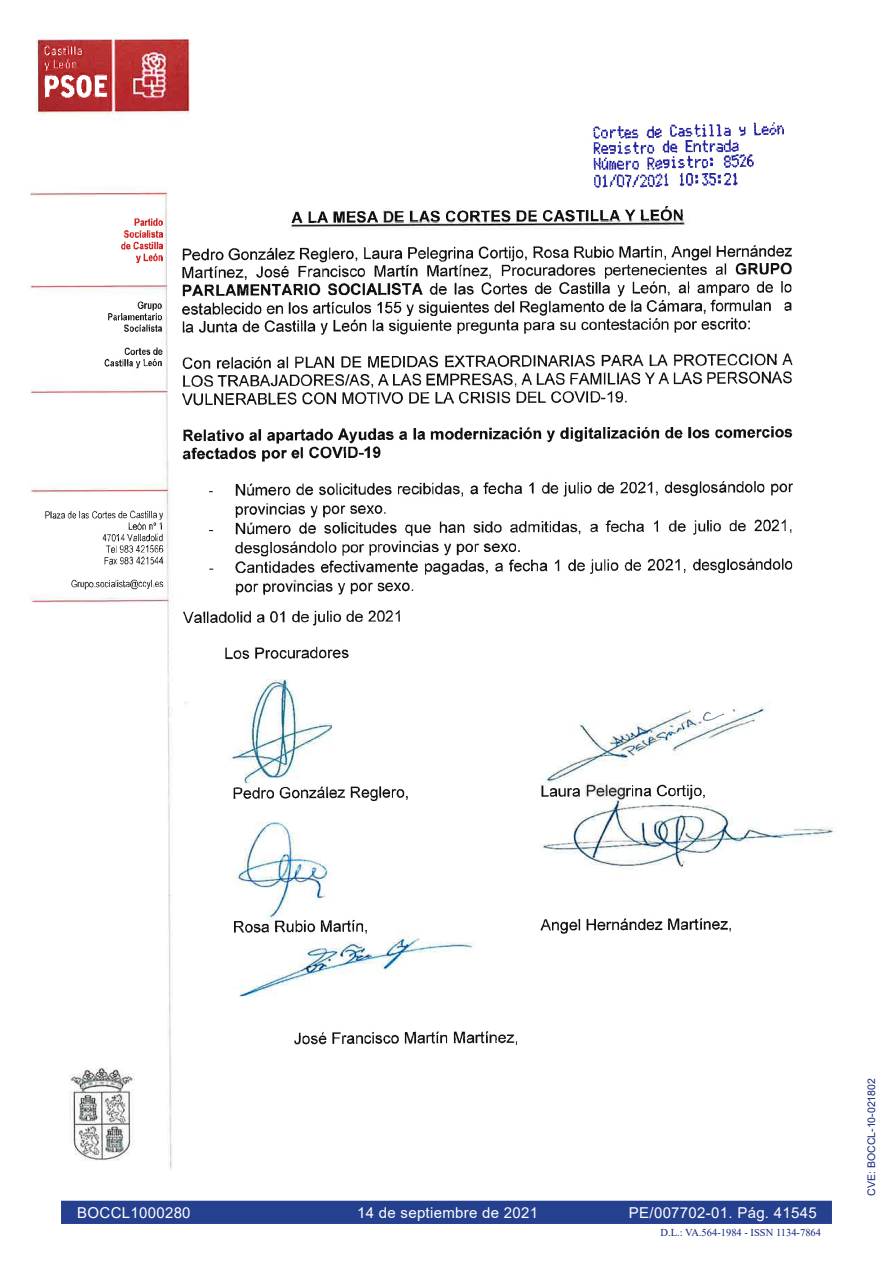
<style>
.page{position:relative;width:893px;height:1263px;background:#fff}
.page>*{position:absolute;margin:0;border:0;box-sizing:border-box;transform-origin:0 0}
.E_CVE{font:15px "Arial";letter-spacing:.02em;color:#fff}
.t1{font:10.5px "Times New Roman";color:#132477}
.t2{font:10.5px "Arial";color:#132477}
</style>
<div class="page">
<div style="left:60px;top:1200px;width:773px;height:25px;background:#25408f"></div>
<div style="left:60px;top:1199px;width:773px;height:26px;border:2px solid #fff"></div>
<img style="left:30px;top:33px;width:806px;height:1167px">
<img style="left:45px;top:45px;width:63px;height:52px">
<img style="left:592px;top:122px;width:192px;height:66px">
<img style="left:45px;top:205px;width:750px;height:839px">
<img style="left:702px;top:712px;width:22px;height:8px">
<p class="E_CVE" style="left:77px;top:1202px;width:115px">BOCCL1000280</p>
<p class="E_CVE" style="left:357px;top:1202px;width:183px">14 de septiembre de 2021</p>
<p class="E_CVE" style="left:629px;top:1202px;width:189px">PE/007702-01. Pág. 41545</p>
<p class="t1" style="left:661px;top:1225px;width:162px">D.L.: VA.564-1984 - ISSN 1134-7864</p>
<p class="t2" style="left:864px;top:1195px;width:119px;rotate:-90deg">CVE: BOCCL-10-021802</p>
</div>
